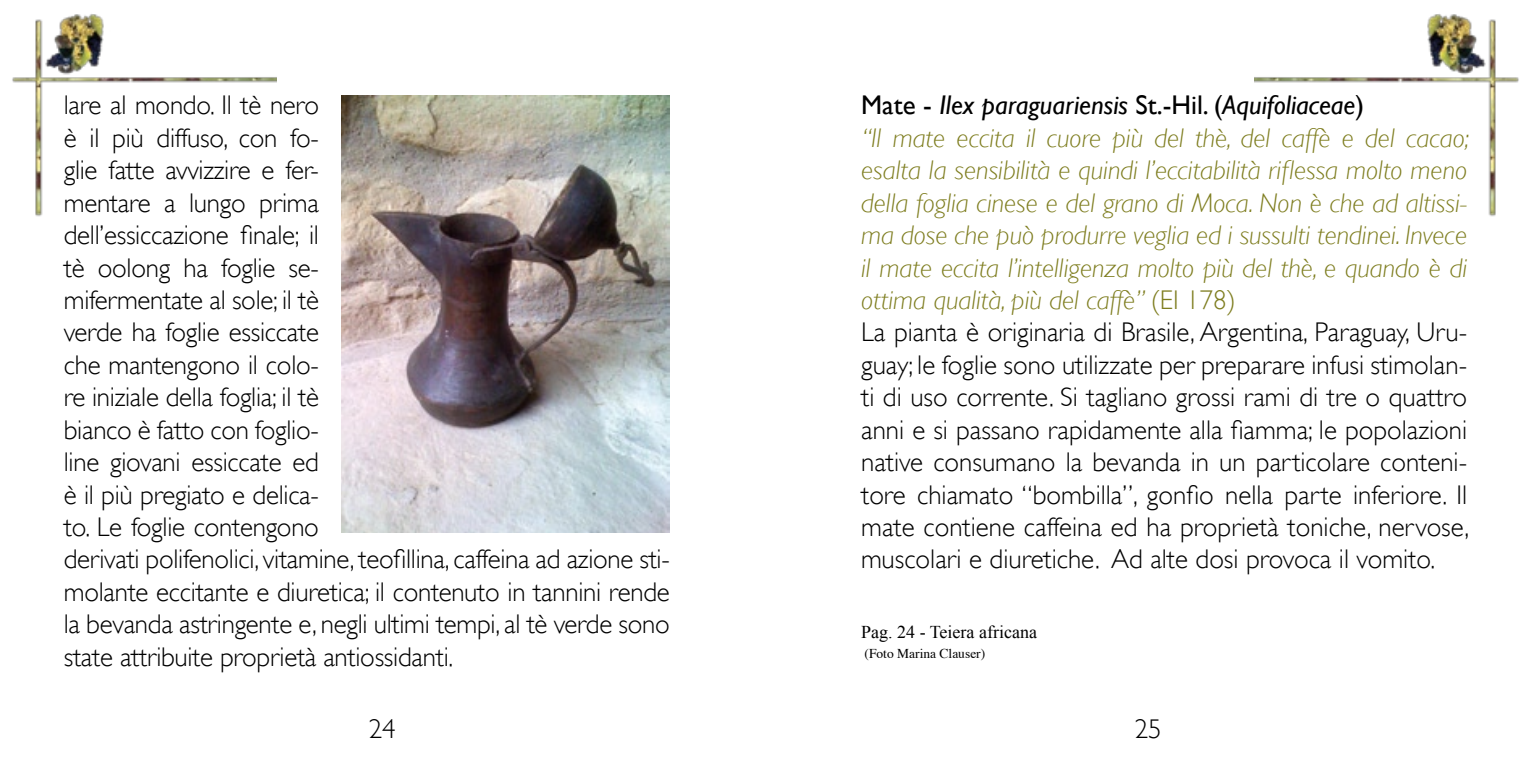
<style>
.page{position:relative;width:1531px;height:766px;background:#fff}
.page>*{position:absolute;margin:0;border:0;box-sizing:border-box;transform-origin:0 0}
.t1{font:300 27px/32.4px "Gill Sans";letter-spacing:-.01em;color:#000}
.t2{font:18px "Times New Roman";color:#000}
.t3{font:13.5px "Times";color:#000}
.s1{font-weight:400}
.s2{font-weight:400;font-style:italic}
.s3{font-style:italic;color:#7e7d1f}
.s4{color:#7e7d1f}
</style>
<div class="page">
<img style="left:12px;top:14px;width:264px;height:203px">
<img style="left:1254px;top:14px;width:265px;height:203px">
<img style="left:341px;top:96px;width:329px;height:436px">
<p class="t1" style="left:64px;top:89px;width:607px">lare al mondo. Il tè nero<br>è il più diffuso, con fo-<br>glie fatte avvizzire e fer-<br>mentare a lungo prima<br>dell’essiccazione finale; il<br>tè oolong ha foglie se-<br>mifermentate al sole; il tè<br>verde ha foglie essiccate<br>che mantengono il colo-<br>re iniziale della foglia; il tè<br>bianco è fatto con foglio-<br>line giovani essiccate ed<br>è il più pregiato e delica-<br>to. Le foglie contengono<br>derivati polifenolici, vitamine, teofillina, caffeina ad azione sti&shy;molante eccitante e diuretica; il contenuto in tannini rende la bevanda astringente e, negli ultimi tempi, al tè verde sono state attribuite proprietà antiossidanti.</p>
<p class="t1" style="left:861px;top:89px;width:610px"><span class="s1">Mate -</span> <span class="s2">Ilex paraguariensis</span> <span class="s1">St.-Hil. (</span><span class="s2">Aquifoliaceae</span><span class="s1">)<br></span><span class="s3">“Il mate eccita il cuore più del thè, del caffè e del cacao; esalta la sensibilità e quindi l’eccitabilità riflessa molto meno della foglia cinese e del grano di Moca. Non è che ad altissi&shy;ma dose che può produrre veglia ed i sussulti tendinei. Invece il mate eccita l’intelligenza molto più del thè, e quando è di ottima qualità, più del caffè”</span> <span class="s4">(EI 178)<br></span>La pianta è originaria di Brasile, Argentina, Paraguay, Uru&shy;guay; le foglie sono utilizzate per preparare infusi stimolan&shy;ti di uso corrente. Si tagliano grossi rami di tre o quattro anni e si passano rapidamente alla fiamma; le popolazioni native consumano la bevanda in un particolare conteni&shy;tore chiamato “bombilla”, gonfio nella parte inferiore. Il mate contiene caffeina ed ha proprietà toniche, nervose, muscolari e diuretiche. Ad alte dosi provoca il vomito.</p>
<p class="t2" style="left:861px;top:621px;width:177px">Pag. 24 - Teiera africana</p>
<p class="t3" style="left:864px;top:641px;width:122px">(Foto Marina Clauser)</p>
<p class="t1" style="left:369px;top:712px;width:28px">24</p>
<p class="t1" style="left:1135px;top:712px;width:28px">25</p>
</div>
